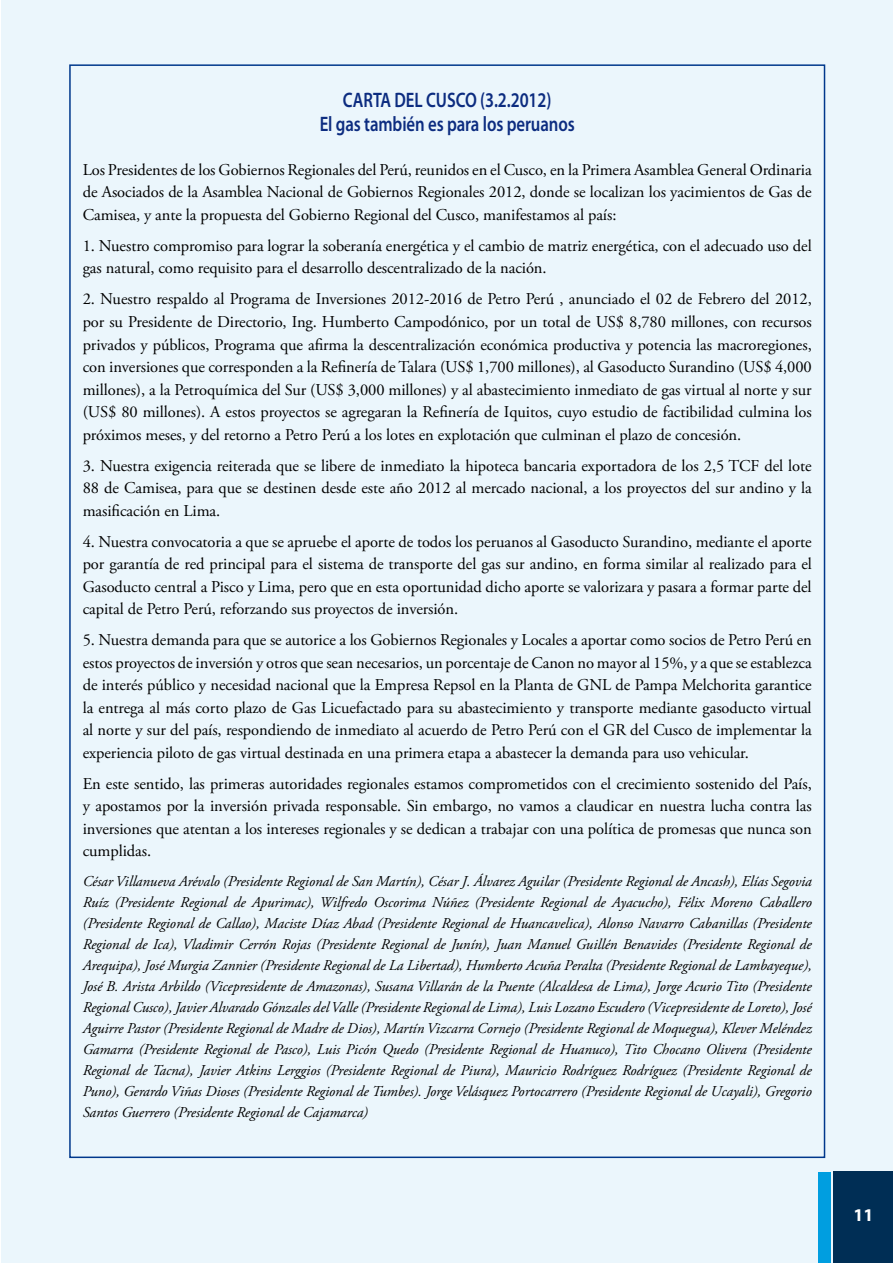
<style>
.page{position:relative;width:893px;height:1263px;background:#fff}
.page>*{position:absolute;margin:0;border:0;box-sizing:border-box;transform-origin:0 0}
.t1{font:600 21px/24px "Myriad Pro";letter-spacing:-.005em;color:#0c2c80;text-align:center;scale:.8 1}
.t2{font:700 18px "Myriad Pro";color:#fff}
.t3{font:16.5px/22.5px "Adobe Garamond Pro";letter-spacing:-.005em;color:#000;text-align:justify}
.t4{font:italic 15px/21px "Adobe Garamond Pro";letter-spacing:-.005em;color:#000;text-align:justify}
</style>
<div class="page">
<div style="left:1px;top:0;width:892px;height:1263px;background:#ebf6fc"></div>
<div style="left:833px;top:1171px;width:60px;height:92px;background:#002e55"></div>
<div style="left:818px;top:1171px;width:13px;height:92px;background:#009ee0"></div>
<p class="t1" style="left:320px;top:88px;width:320px">CARTA DEL CUSCO (3.2.2012)<br>El gas también es para los peruanos</p>
<p class="t3" style="left:83px;top:159px;width:731px">Los Presidentes de los Gobiernos Regionales del Perú, reunidos en el Cusco, en la Primera Asamblea General Ordinaria de Asociados de la Asamblea Nacional de Gobiernos Regionales 2012, donde se localizan los yacimientos de Gas de Camisea, y ante la propuesta del Gobierno Regional del Cusco, manifestamos al país:</p>
<p class="t3" style="left:83px;top:235px;width:730px">1. Nuestro compromiso para lograr la soberanía energética y el cambio de matriz energética, con el adecuado uso del gas natural, como requisito para el desarrollo descentralizado de la nación.</p>
<p class="t3" style="left:83px;top:289px;width:731px">2. Nuestro respaldo al Programa de Inversiones 2012-2016 de Petro Perú , anunciado el 02 de Febrero del 2012, por su Presidente de Directorio, Ing. Humberto Campodónico, por un total de US$ 8,780 millones, con recursos privados y públicos, Programa que afirma la descentralización económica productiva y potencia las macroregiones, con inversiones que corresponden a la Refinería de Talara (US$ 1,700 millones), al Gasoducto Surandino (US$ 4,000 millones), a la Petroquímica del Sur (US$ 3,000 millones) y al abastecimiento inmediato de gas virtual al norte y sur (US$ 80 millones). A estos proyectos se agregaran la Refinería de Iquitos, cuyo estudio de factibilidad culmina los próximos meses, y del retorno a Petro Perú a los lotes en explotación que culminan el plazo de concesión.</p>
<p class="t3" style="left:83px;top:455px;width:731px">3. Nuestra exigencia reiterada que se libere de inmediato la hipoteca bancaria exportadora de los 2,5 TCF del lote 88 de Camisea, para que se destinen desde este año 2012 al mercado nacional, a los proyectos del sur andino y la masificación en Lima.</p>
<p class="t3" style="left:83px;top:531px;width:731px">4. Nuestra convocatoria a que se apruebe el aporte de todos los peruanos al Gasoducto Surandino, mediante el aporte por garantía de red principal para el sistema de transporte del gas sur andino, en forma similar al realizado para el Gasoducto central a Pisco y Lima, pero que en esta oportunidad dicho aporte se valorizara y pasara a formar parte del capital de Petro Perú, reforzando sus proyectos de inversión.</p>
<p class="t3" style="left:83px;top:629px;width:731px">5. Nuestra demanda para que se autorice a los Gobiernos Regionales y Locales a aportar como socios de Petro Perú en estos proyectos de inversión y otros que sean necesarios, un porcentaje de Canon no mayor al 15%, y a que se establezca de interés público y necesidad nacional que la Empresa Repsol en la Planta de GNL de Pampa Melchorita garantice la entrega al más corto plazo de Gas Licuefactado para su abastecimiento y transporte mediante gasoducto virtual al norte y sur del país, respondiendo de inmediato al acuerdo de Petro Perú con el GR del Cusco de implementar la experiencia piloto de gas virtual destinada en una primera etapa a abastecer la demanda para uso vehicular.</p>
<p class="t3" style="left:83px;top:773px;width:731px">En este sentido, las primeras autoridades regionales estamos comprometidos con el crecimiento sostenido del País, y apostamos por la inversión privada responsable. Sin embargo, no vamos a claudicar en nuestra lucha contra las inversiones que atentan a los intereses regionales y se dedican a trabajar con una política de promesas que nunca son cumplidas.</p>
<p class="t4" style="left:83px;top:871px;width:731px">César Villanueva Arévalo (Presidente Regional de San Martín), César J. Álvarez Aguilar (Presidente Regional de Ancash), Elías Segovia Ruíz (Presidente Regional de Apurimac), Wilfredo Oscorima Núñez (Presidente Regional de Ayacucho), Félix Moreno Caballero (Presidente Regional de Callao), Maciste Díaz Abad (Presidente Regional de Huancavelica), Alonso Navarro Cabanillas (Presidente Regional de Ica), Vladimir Cerrón Rojas (Presidente Regional de Junín), Juan Manuel Guillén Benavides (Presidente Regional de Arequipa), José Murgia Zannier (Presidente Regional de La Libertad), Humberto Acuña Peralta (Presidente Regional de Lambayeque), José B. Arista Arbildo (Vicepresidente de Amazonas), Susana Villarán de la Puente (Alcaldesa de Lima), Jorge Acurio Tito (Presidente Regional Cusco), Javier Alvarado Gónzales del Valle (Presidente Regional de Lima), Luis Lozano Escudero (Vicepresidente de Loreto), José Aguirre Pastor (Presidente Regional de Madre de Dios), Martín Vizcarra Cornejo (Presidente Regional de Moquegua), Klever Meléndez Gamarra (Presidente Regional de Pasco), Luis Picón Quedo (Presidente Regional de Huanuco), Tito Chocano Olivera (Presidente Regional de Tacna), Javier Atkins Lerggios (Presidente Regional de Piura), Mauricio Rodríguez Rodríguez (Presidente Regional de Puno), Gerardo Viñas Dioses (Presidente Regional de Tumbes). Jorge Velásquez Portocarrero (Presidente Regional de Ucayali), Gregorio Santos Guerrero (Presidente Regional de Cajamarca)</p>
<p class="t2" style="left:853px;top:1203px;width:21px">11</p>
</div>
